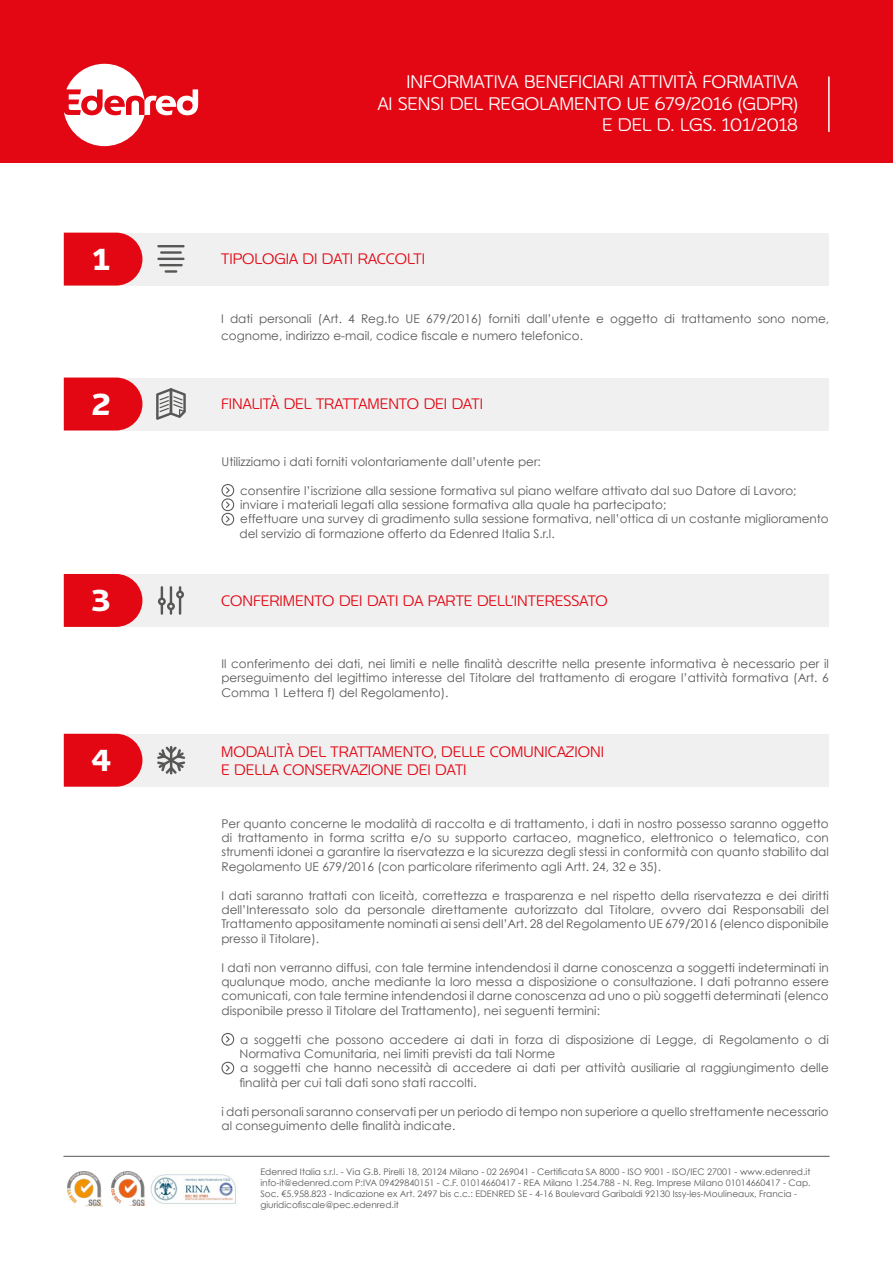
<style>
.page{position:relative;width:893px;height:1263px;background:#fff}
.page>*{position:absolute;margin:0;border:0;box-sizing:border-box;transform-origin:0 0}
.t1{font:700 30px "Edenred";color:#fff}
.t2{font:300 18px/21.6px "Edenred";color:#fff;text-align:right}
.t3{font:300 15px/18px "Edenred";color:#e30613}
.t4{font:12px/14.4px "Century Gothic";color:#575756}
.t5{font:9px/10.8px "Century Gothic";color:#575756}
</style>
<div class="page">
<div style="left:0;top:0;width:893px;height:163px;background:#e30613"></div>
<img style="left:150px;top:1174px;width:86px;height:30px">
<img style="left:68px;top:1172px;width:35px;height:34px">
<img style="left:111px;top:1172px;width:34px;height:34px">
<svg style="left:64px;top:64px;width:134px;height:82px"></svg>
<hr style="left:64px;top:1156px;width:765px;height:1px;background:#575756">
<hr style="left:828px;top:77px;width:2px;height:54px;background:#fff">
<div style="left:64px;top:233px;width:765px;height:53px;background:#f0f0f0"></div>
<svg style="left:64px;top:233px;width:78px;height:53px;background:#e31723"></svg>
<div style="left:64px;top:378px;width:765px;height:52px;background:#f0f0f0"></div>
<svg style="left:64px;top:378px;width:78px;height:52px;background:#e31521"></svg>
<svg style="left:221px;top:484px;width:14px;height:41px"></svg>
<div style="left:64px;top:574px;width:765px;height:53px;background:#f0f0f0"></div>
<div style="left:64px;top:734px;width:765px;height:53px;background:#f0f0f0"></div>
<svg style="left:64px;top:574px;width:78px;height:53px;background:#e31622"></svg>
<svg style="left:64px;top:734px;width:78px;height:53px;background:#e31723"></svg>
<svg style="left:221px;top:1033px;width:14px;height:13px"></svg>
<svg style="left:221px;top:1062px;width:14px;height:12px"></svg>
<hr style="left:157px;top:245px;width:28px;height:2px;background:#575756">
<hr style="left:160px;top:251px;width:22px;height:3px;background:#575756">
<hr style="left:157px;top:258px;width:28px;height:2px;background:#575756">
<hr style="left:159px;top:264px;width:24px;height:2px;background:#575756">
<svg style="left:165px;top:270px;width:12px;height:3px"></svg>
<svg style="left:156px;top:388px;width:30px;height:32px"></svg>
<svg style="left:158px;top:586px;width:26px;height:29px"></svg>
<svg style="left:157px;top:746px;width:28px;height:28px"></svg>
<h2 class="t2" style="left:378px;top:71px;width:422px">INFORMATIVA BENEFICIARI ATTIVITÀ FORMATIVA<br>AI SENSI DEL REGOLAMENTO UE 679/2016 (GDPR)<br>E DEL D. LGS. 101/2018</h2>
<h1 class="t1" style="left:93px;top:239px;width:19px">1</h1>
<p class="t3" style="left:221px;top:250px;width:205px">TIPOLOGIA DI DATI RACCOLTI</p>
<p class="t4" style="left:221px;top:310px;width:610px;line-height:17.4px">I dati personali (Art. 4 Reg.to UE 679/2016) forniti dall’utente e oggetto di trattamento sono nome, cognome, indirizzo e-mail, codice fiscale e numero telefonico.</p>
<h1 class="t1" style="left:92px;top:383px;width:20px">2</h1>
<p class="t3" style="left:221px;top:395px;width:263px">FINALITÀ DEL TRATTAMENTO DEI DATI</p>
<h1 class="t1" style="left:92px;top:580px;width:20px">3</h1>
<h1 class="t1" style="left:91px;top:740px;width:22px">4</h1>
<p class="t4" style="left:221px;top:454px;width:321px">Utilizziamo i dati forniti volontariamente dall’utente per:</p>
<p class="t4" style="left:239px;top:483px;width:591px">consentire l’iscrizione alla sessione formativa sul piano welfare attivato dal suo Datore di Lavoro; inviare i materiali legati alla sessione formativa alla quale ha partecipato;<br>effettuare una survey di gradimento sulla sessione formativa, nell’ottica di un costante miglioramento del servizio di formazione offerto da Edenred Italia S.r.l.</p>
<p class="t3" style="left:221px;top:591px;width:388px">CONFERIMENTO DEI DATI DA PARTE DELL’INTERESSATO</p>
<p class="t4" style="left:221px;top:656px;width:609px;text-align:justify">Il conferimento dei dati, nei limiti e nelle finalità descritte nella presente informativa è necessario per il perseguimento del legittimo interesse del Titolare del trattamento di erogare l’attività formativa (Art. 6<br>Comma 1 Lettera f) del Regolamento).</p>
<p class="t3" style="left:221px;top:742px;width:384px">MODALITÀ DEL TRATTAMENTO, DELLE COMUNICAZIONI<br>E DELLA CONSERVAZIONE DEI DATI</p>
<p class="t4" style="left:221px;top:816px;width:609px;text-align:justify">Per quanto concerne le modalità di raccolta e di trattamento, i dati in nostro possesso saranno oggetto di trattamento in forma scritta e/o su supporto cartaceo, magnetico, elettronico o telematico, con strumenti idonei a garantire la riservatezza e la sicurezza degli stessi in conformità con quanto stabilito dal Regolamento UE 679/2016 (con particolare riferimento agli Artt. 24, 32 e 35).</p>
<p class="t4" style="left:221px;top:888px;width:609px;text-align:justify">I dati saranno trattati con liceità, correttezza e trasparenza e nel rispetto della riservatezza e dei diritti dell’Interessato solo da personale direttamente autorizzato dal Titolare, ovvero dai Responsabili del Trattamento appositamente nominati ai sensi dell’Art. 28 del Regolamento UE 679/2016 (elenco disponibile presso il Titolare).</p>
<p class="t4" style="left:221px;top:960px;width:609px;text-align:justify">I dati non verranno diffusi, con tale termine intendendosi il darne conoscenza a soggetti indeterminati in qualunque modo, anche mediante la loro messa a disposizione o consultazione. I dati potranno essere comunicati, con tale termine intendendosi il darne conoscenza ad uno o più soggetti determinati (elenco disponibile presso il Titolare del Trattamento), nei seguenti termini:</p>
<p class="t4" style="left:239px;top:1032px;width:591px">a soggetti che possono accedere ai dati in forza di disposizione di Legge, di Regolamento o di Normativa Comunitaria, nei limiti previsti da tali Norme<br>a soggetti che hanno necessità di accedere ai dati per attività ausiliarie al raggiungimento delle finalità per cui tali dati sono stati raccolti.</p>
<p class="t4" style="left:221px;top:1104px;width:609px">i dati personali saranno conservati per un periodo di tempo non superiore a quello strettamente necessario al conseguimento delle finalità indicate.</p>
<p class="t5" style="left:260px;top:1166px;width:552px">Edenred Italia s.r.l. - Via G.B. Pirelli 18, 20124 Milano - 02 269041 - Certificata SA 8000 - ISO 9001 - ISO/IEC 27001 - www.edenred.it info-it@edenred.com P:IVA 09429840151 - C.F. 01014660417 - REA Milano 1.254.788 - N. Reg. Imprese Milano 01014660417 - Cap.<br>Soc. €5.958.823 - Indicazione ex Art. 2497 bis c.c.: EDENRED SE - 4-16 Boulevard Garibaldi 92130 Issy-les-Moulineaux, Francia - giuridicofiscale@pec.edenred.it</p>
</div>
